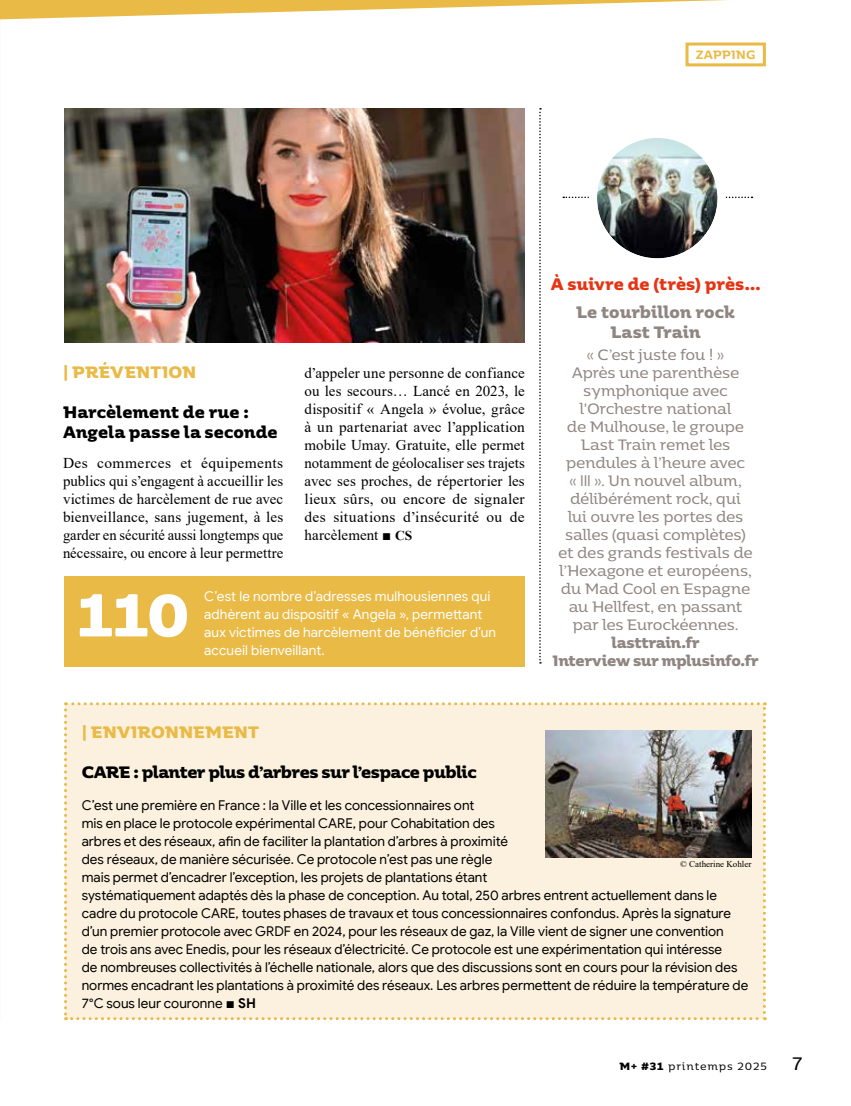
<style>
.page{position:relative;width:851px;height:1106px;background:#fff}
.page>*{position:absolute;margin:0;border:0;box-sizing:border-box;transform-origin:0 0}
.t1{font:700 59.25px "Moreno";color:#fff}
.t2{font:18px "Moreno";color:#000}
.t3{font:700 16.5px "Moreno";letter-spacing:-.03em;color:#000}
.t4{font:700 16.5px/19.8px "Moreno";letter-spacing:-.01em;color:#000}
.t5{font:700 16.5px "Moreno";letter-spacing:-.005em;color:#e9ba46}
.t6{font:700 16.5px/19.8px "Moreno";letter-spacing:-.005em;color:#8f8581;text-align:center}
.t7{font:700 16.5px "Moreno";letter-spacing:.005em;color:#e63312}
.t8{font:15px/18px "Times New Roman";letter-spacing:.005em;color:#000;text-align:justify}
.t9{font:15px/18px "Moreno";letter-spacing:-.03em;color:#8f8581;text-align:center}
.t10{font:700 15px/18px "Moreno";letter-spacing:-.025em;color:#8f8581;text-align:center}
.t11{font:13.5px/18px "Google Sans";color:#000}
.t12{font:13.5px/18px "Google Sans";letter-spacing:.01em;color:#fff}
.t13{font:600 12px "Moreno";color:#e9ba46}
.t14{font:10.5px "Moreno";letter-spacing:.08em;color:#000}
.t15{font:9px "Times New Roman";color:#000}
.s1{font-weight:700;font-size:13.5px}
.s2{font-family:"Google Sans"}
.s3{font-family:"Times New Roman";font-size:15px}
.s4{font-weight:700}
</style>
<div class="page">
<svg style="left:0;top:0;width:729px;height:43px"></svg>
<div style="left:685px;top:43px;width:80px;height:23px;background:#fff;border:3px solid #e9ba46"></div>
<div style="left:64px;top:576px;width:460px;height:90px;background:#e9ba46"></div>
<img style="left:65px;top:108px;width:459px;height:234px">
<div style="left:64px;top:702px;width:701px;height:318px;background:#fbf1de"></div>
<svg style="left:563px;top:197px;width:189px;height:1px"></svg>
<svg style="left:539px;top:108px;width:2px;height:555px"></svg>
<img style="left:545px;top:730px;width:206px;height:127px">
<img style="left:597px;top:138px;width:120px;height:120px;border-radius:60px">
<div style="left:588px;top:130px;width:137px;height:136px;border:8px solid #fff;border-radius:50%"></div>
<p class="t13" style="left:695px;top:44px;width:61px">ZAPPING</p>
<p class="t5" style="left:63px;top:357px;width:135px">| PRÉVENTION</p>
<p class="t4" style="left:63px;top:401px;width:216px">Harcèlement de rue :<br>Angela passe la seconde</p>
<p class="t8" style="left:63px;top:454px;width:222px">Des commerces et équipements publics qui s’engagent à accueillir les victimes de harcèlement de rue avec bienveillance, sans jugement, à les garder en sécurité aussi longtemps que nécessaire, ou encore à leur permettre</p>
<p class="t8" style="left:304px;top:364px;width:222px">d’appeler une personne de confiance ou les secours… Lancé en 2023, le dispositif « Angela » évolue, grâce à un partenariat avec l’application mobile Umay. Gratuite, elle permet notamment de géolocaliser ses trajets avec ses proches, de répertorier les lieux sûrs, ou encore de signaler des situations d’insécurité ou de harcèlement ■ <span class="s1">CS</span></p>
<h1 class="t1" style="left:77px;top:561px;width:114px">110</h1>
<p class="t12" style="left:204px;top:587px;width:293px">C’est le nombre d’adresses mulhousiennes qui adhèrent au dispositif « Angela », permettant aux victimes de harcèlement de bénéficier d’un accueil bienveillant.</p>
<p class="t7" style="left:550px;top:269px;width:211px">À suivre de (très) près…</p>
<p class="t6" style="left:576px;top:301px;width:160px">Le tourbillon rock<br>Last Train</p>
<p class="t9" style="left:558px;top:345px;width:196px">« C’est juste fou ! »<br>Après une parenthèse symphonique avec l'Orchestre national<br>de Mulhouse, le groupe<br>Last Train remet les pendules à l’heure avec<br>« <span class="s2">III</span> ». Un nouvel album, délibérément rock, qui<br>lui ouvre les portes des salles (quasi complètes) et des grands festivals de l’Hexagone et européens, du Mad Cool en Espagne au Hellfest, en passant par les Eurockéennes.</p>
<p class="t10" style="left:552px;top:633px;width:207px">lasttrain.fr<br>Interview sur mplusinfo.fr</p>
<p class="t5" style="left:82px;top:717px;width:179px">| ENVIRONNEMENT</p>
<p class="t3" style="left:82px;top:757px;width:396px">CARE : planter plus d’arbres sur l’espace public</p>
<p class="t11" style="left:82px;top:796px;width:668px">C’est une première en France : la Ville et les concessionnaires ont<br>mis en place le protocole expérimental CARE, pour Cohabitation des<br>arbres et des réseaux, afin de faciliter la plantation d’arbres à proximité<br>des réseaux, de manière sécurisée. Ce protocole n’est pas une règle<br>mais permet d’encadrer l’exception, les projets de plantations étant<br>systématiquement adaptés dès la phase de conception. Au total, 250 arbres entrent actuellement dans le cadre du protocole CARE, toutes phases de travaux et tous concessionnaires confondus. Après la signature d’un premier protocole avec GRDF en 2024, pour les réseaux de gaz, la Ville vient de signer une convention<br>de trois ans avec Enedis, pour les réseaux d’électricité. Ce protocole est une expérimentation qui intéresse<br>de nombreuses collectivités à l’échelle nationale, alors que des discussions sont en cours pour la révision des normes encadrant les plantations à proximité des réseaux. Les arbres permettent de réduire la température de 7°C sous leur couronne <span class="s3">■</span> <span class="s4">SH</span></p>
<p class="t15" style="left:680px;top:857px;width:73px">© Catherine Kohler</p>
<p class="t14" style="left:619px;top:1057px;width:149px"><span class="s4">M+ #31</span> printemps 2025</p>
<h2 class="t2" style="left:792px;top:1048px;width:11px">7</h2>
</div>
